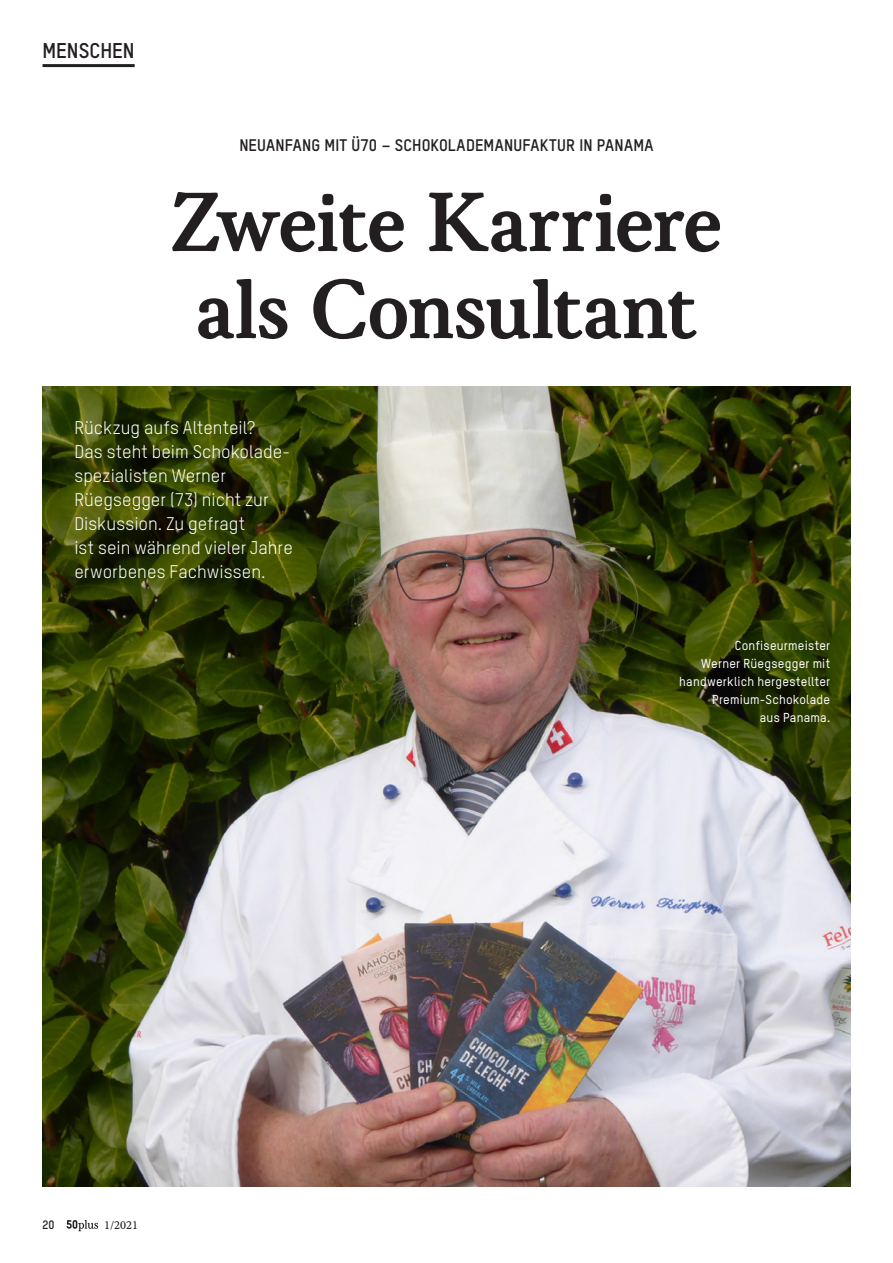
<style>
.page{position:relative;width:893px;height:1263px;background:#fff}
.page>*{position:absolute;margin:0;border:0;box-sizing:border-box;transform-origin:0 0}
.t1{font:90px/87px "Korpus C";letter-spacing:-.015em;color:#231f20}
.t2{font:700 21px "TSTAR";color:#231f20}
.t3{font:18px/24px "TSTAR";color:#fff}
.t4{font:700 16.5px "TSTAR";letter-spacing:.01em;color:#231f20}
.t5{font:500 12.75px/18px "TSTAR";letter-spacing:.015em;color:#fff;text-align:right}
.t6{font:12px "Korpus B";color:#231f20}
.t7{font:700 12px "TSTAR";color:#231f20}
</style>
<div class="page">
<img style="left:43px;top:387px;width:807px;height:799px">
<svg style="left:67px;top:1220px;width:31px;height:11px"></svg>
<hr style="left:43px;top:64px;width:92px;height:3px;background:#231f20">
<p class="t2" style="left:43px;top:37px;width:94px">MENSCHEN</p>
<p class="t4" style="left:239px;top:135px;width:416px">NEUANFANG MIT Ü70 – SCHOKOLADEMANUFAKTUR IN PANAMA</p>
<h1 class="t1" style="left:170px;top:179px;width:554px">Zweite Karriere als Consultant</h1>
<p class="t3" style="left:74px;top:416px;width:220px">Rückzug aufs Altenteil?<br>Das steht beim Schokolade&shy;spezialisten Werner<br>Rüegsegger (73) nicht zur<br>Diskussion. Zu gefragt<br>ist sein während vieler Jahre erworbenes Fachwissen.</p>
<p class="t7" style="left:43px;top:1217px;width:14px">20</p>
<p class="t6" style="left:104px;top:1218px;width:36px">1/2021</p>
<p class="t5" style="left:679px;top:637px;width:153px">Confiseurmeister<br>Werner Rüegsegger mit handwerklich hergestellter<br>Premium-Schokolade<br>aus Panama.</p>
</div>
